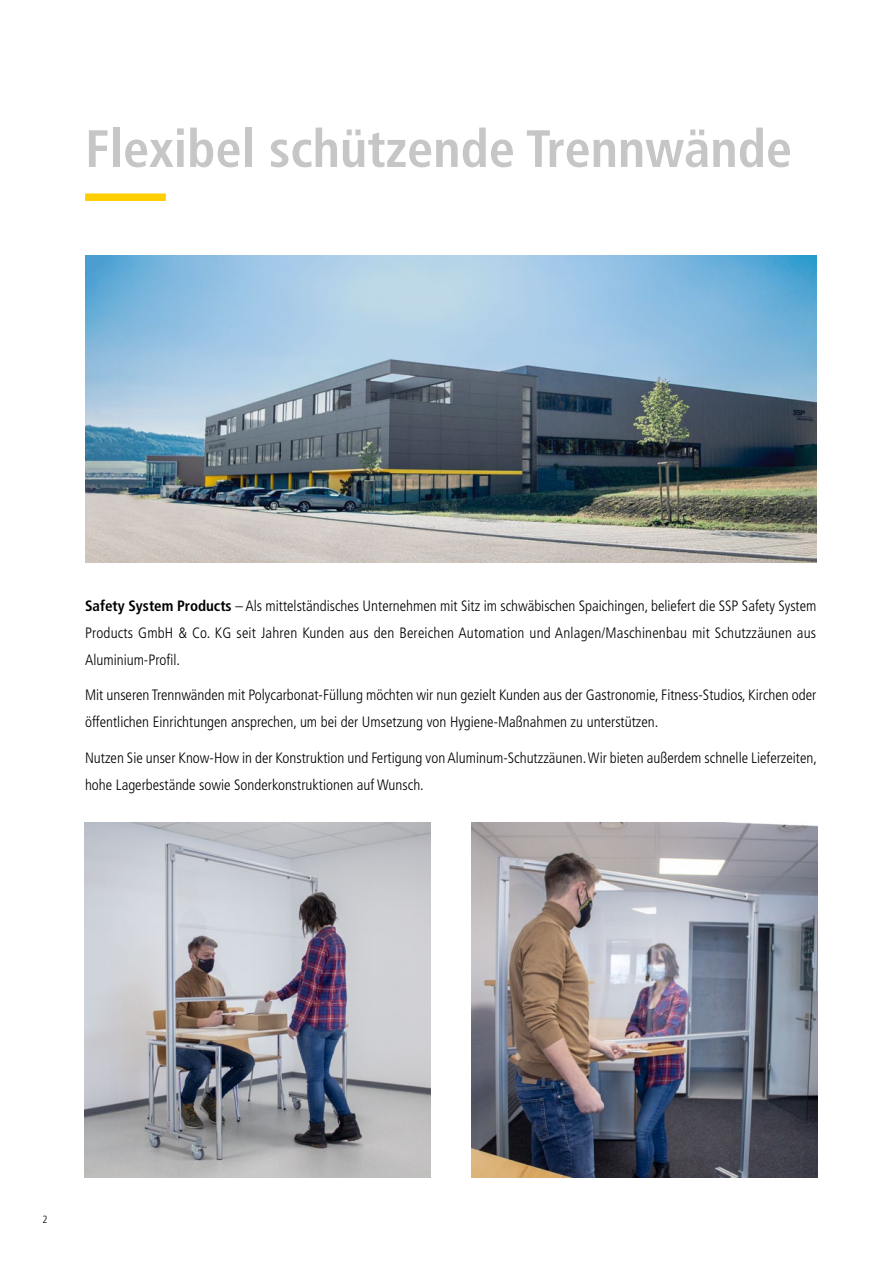
<style>
.page{position:relative;width:893px;height:1263px;background:#fff}
.page>*{position:absolute;margin:0;border:0;box-sizing:border-box;transform-origin:0 0}
.t1{font:700 condensed 52.5px "Frutiger LT Std";color:#c6c6c6}
.t2{font:300 condensed 15px/27px "Frutiger LT Std";color:#000}
.t3{font:300 condensed 10.5px "Frutiger LT Std";color:#000}
.s1{font-weight:700}
</style>
<div class="page">
<div style="left:85px;top:193px;width:81px;height:8px;background:#ffce00"></div>
<img style="left:85px;top:255px;width:731px;height:308px">
<img style="left:84px;top:822px;width:346px;height:356px">
<img style="left:471px;top:822px;width:346px;height:356px">
<h1 class="t1" style="left:85px;top:118px;width:709px">Flexibel schützende Trennwände</h1>
<p class="t2" style="left:85px;top:592px;width:733px;text-align:justify"><span class="s1">Safety System Products</span> – Als mittelständisches Unternehmen mit Sitz im schwäbischen Spaichingen, beliefert die SSP Safety System Products GmbH &amp; Co. KG seit Jahren Kunden aus den Bereichen Automation und Anlagen/Maschinenbau mit Schutzzäunen aus Aluminium-Profil.</p>
<p class="t2" style="left:85px;top:682px;width:733px">Mit unseren Trennwänden mit Polycarbonat-Füllung möchten wir nun gezielt Kunden aus der Gastronomie, Fitness-Studios, Kirchen oder öffentlichen Einrichtungen ansprechen, um bei der Umsetzung von Hygiene-Maßnahmen zu unterstützen.</p>
<p class="t2" style="left:85px;top:744px;width:733px">Nutzen Sie unser Know-How in der Konstruktion und Fertigung von Aluminum-Schutzzäunen. Wir bieten außerdem schnelle Lieferzeiten, hohe Lagerbestände sowie Sonderkonstruktionen auf Wunsch.</p>
<p class="t3" style="left:43px;top:1213px;width:7px">2</p>
</div>
